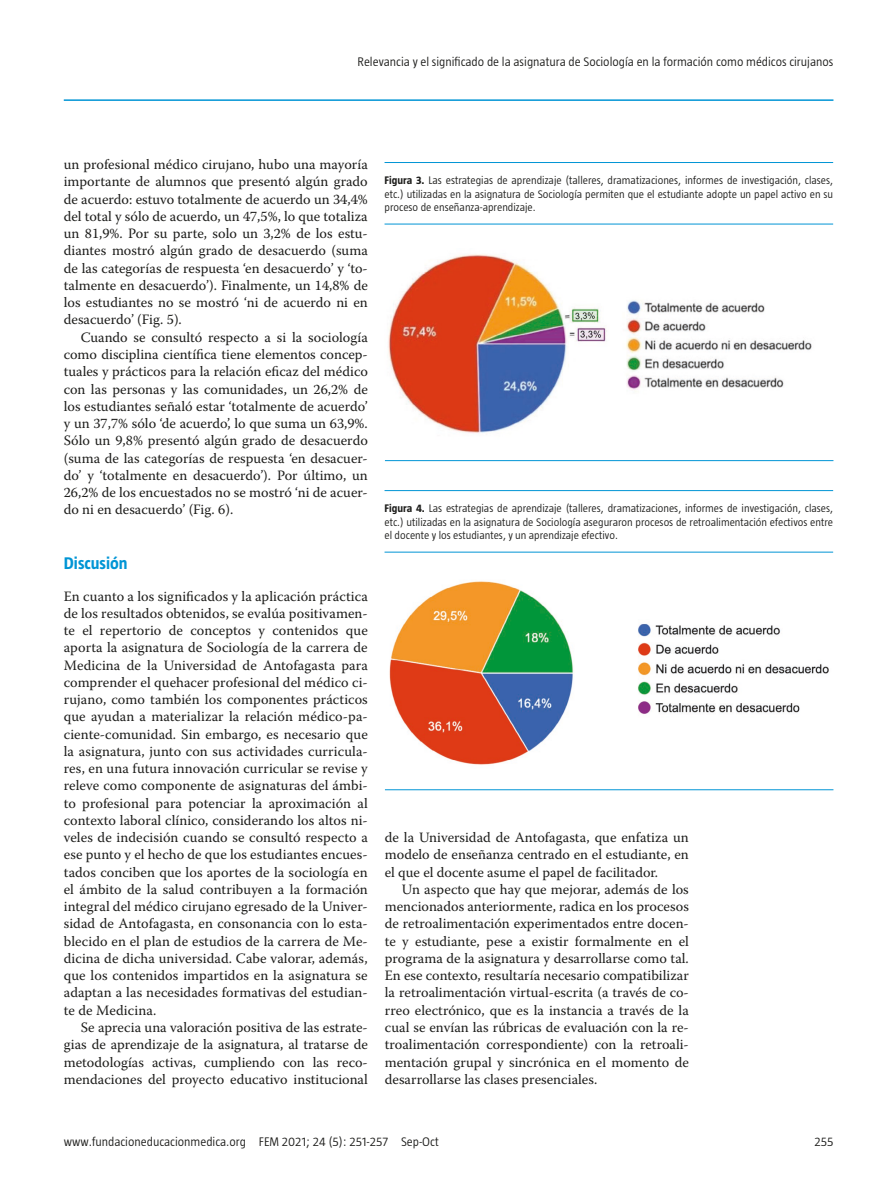
<style>
.page{position:relative;width:893px;height:1191px;background:#fff}
.page>*{position:absolute;margin:0;border:0;box-sizing:border-box;transform-origin:0 0}
.B__Títol_1{font:700 17.25px "Taz";color:#0095d5}
.B__Base{font:14.25px/17.2px "Warnock Pro";color:#1d1d1b;text-align:justify}
.B__Base_1er_p{font:14.25px/17.2px "Warnock Pro";letter-spacing:.005em;color:#1d1d1b;text-align:justify}
.t1{font:300 12.75px "Taz";color:#1d1d1b}
.E__Peu_de_foto{font:300 11.25px/13.5px "Taz";color:#1d1d1b;text-align:justify}
.s1{font-weight:700}
</style>
<div class="page">
<hr style="left:64px;top:99px;width:769px;height:2px;background:#0095d5">
<hr style="left:385px;top:460px;width:448px;height:1px;background:#0095d5">
<hr style="left:385px;top:162px;width:448px;height:1px;background:#0095d5">
<hr style="left:385px;top:224px;width:448px;height:1px;background:#0095d5">
<img style="left:388px;top:254px;width:424px;height:179px">
<hr style="left:385px;top:789px;width:448px;height:1px;background:#0095d5">
<hr style="left:385px;top:490px;width:448px;height:1px;background:#0095d5">
<hr style="left:385px;top:552px;width:448px;height:1px;background:#0095d5">
<img style="left:389px;top:581px;width:440px;height:184px">
<p class="t1" style="left:357px;top:54px;width:477px">Relevancia y el significado de la asignatura de Sociología en la formación como médicos cirujanos</p>
<p class="B__Base" style="left:64px;top:156px;width:306px">un profesional médico cirujano, hubo una mayoría importante de alumnos que presentó algún grado de acuerdo: estuvo totalmente de acuerdo un 34,4% del total y sólo de acuerdo, un 47,5%, lo que totaliza un 81,9%. Por su parte, solo un 3,2% de los estu&shy;diantes mostró algún grado de desacuerdo (suma de las categorías de respuesta ‘en desacuerdo’ y ‘to&shy;talmente en desacuerdo’). Finalmente, un 14,8% de los estudiantes no se mostró ‘ni de acuerdo ni en desacuerdo’ (Fig. 5).</p>
<p class="B__Base" style="left:64px;top:328px;width:306px;text-indent:17px">Cuando se consultó respecto a si la sociología como disciplina científica tiene elementos concep&shy;tuales y prácticos para la relación eficaz del médico con las personas y las comunidades, un 26,2% de los estudiantes señaló estar ‘totalmente de acuerdo’ y un 37,7% sólo ‘de acuerdo’, lo que suma un 63,9%.<br>Sólo un 9,8% presentó algún grado de desacuerdo (suma de las categorías de respuesta ‘en desacuer&shy;do’ y ‘totalmente en desacuerdo’). Por último, un 26,2% de los encuestados no se mostró ‘ni de acuer&shy;do ni en desacuerdo’ (Fig. 6).</p>
<p class="B__Títol_1" style="left:64px;top:553px;width:65px">Discusión</p>
<p class="B__Base_1er_p" style="left:64px;top:587px;width:306px">En cuanto a los significados y la aplicación práctica de los resultados obtenidos, se evalúa positivamen&shy;te el repertorio de conceptos y contenidos que aporta la asignatura de Sociología de la carrera de Medicina de la Universidad de Antofagasta para comprender el quehacer profesional del médico ci&shy;rujano, como también los componentes prácticos que ayudan a materializar la relación médico-pa&shy;ciente-comunidad. Sin embargo, es necesario que la asignatura, junto con sus actividades curricula&shy;res, en una futura innovación curricular se revise y releve como componente de asignaturas del ámbi&shy;to profesional para potenciar la aproximación al contexto laboral clínico, considerando los altos ni&shy;veles de indecisión cuando se consultó respecto a ese punto y el hecho de que los estudiantes encues&shy;tados conciben que los aportes de la sociología en el ámbito de la salud contribuyen a la formación integral del médico cirujano egresado de la Univer&shy;sidad de Antofagasta, en consonancia con lo esta&shy;blecido en el plan de estudios de la carrera de Me&shy;dicina de dicha universidad. Cabe valorar, además, que los contenidos impartidos en la asignatura se adaptan a las necesidades formativas del estudian&shy;te de Medicina.</p>
<p class="B__Base" style="left:64px;top:1018px;width:306px;text-indent:17px">Se aprecia una valoración positiva de las estrate&shy;gias de aprendizaje de la asignatura, al tratarse de metodologías activas, cumpliendo con las reco&shy;mendaciones del proyecto educativo institucional</p>
<p class="E__Peu_de_foto" style="left:385px;top:174px;width:450px"><span class="s1">Figura 3.</span> Las estrategias de aprendizaje (talleres, dramatizaciones, informes de investigación, clases, etc.) utilizadas en la asignatura de Sociología permiten que el estudiante adopte un papel activo en su proceso de enseñanza-aprendizaje.</p>
<p class="E__Peu_de_foto" style="left:385px;top:501px;width:450px"><span class="s1">Figura 4.</span> Las estrategias de aprendizaje (talleres, dramatizaciones, informes de investigación, clases, etc.) utilizadas en la asignatura de Sociología aseguraron procesos de retroalimentación efectivos entre el docente y los estudiantes, y un aprendizaje efectivo.</p>
<p class="B__Base" style="left:385px;top:828px;width:306px">de la Universidad de Antofagasta, que enfatiza un modelo de enseñanza centrado en el estudiante, en el que el docente asume el papel de facilitador.</p>
<p class="B__Base" style="left:385px;top:880px;width:306px;text-indent:17px">Un aspecto que hay que mejorar, además de los mencionados anteriormente, radica en los procesos de retroalimentación experimentados entre docen&shy;te y estudiante, pese a existir formalmente en el programa de la asignatura y desarrollarse como tal.<br>En ese contexto, resultaría necesario compatibilizar la retroalimentación virtual-escrita (a través de co&shy;rreo electrónico, que es la instancia a través de la cual se envían las rúbricas de evaluación con la re&shy;troalimentación correspondiente) con la retroali&shy;mentación grupal y sincrónica en el momento de desarrollarse las clases presenciales.</p>
<p class="t1" style="left:64px;top:1134px;width:376px">www.fundacioneducacionmedica.org FEM 2021; 24 (5): 251-257 Sep-Oct</p>
<p class="t1" style="left:814px;top:1134px;width:20px">255</p>
</div>
